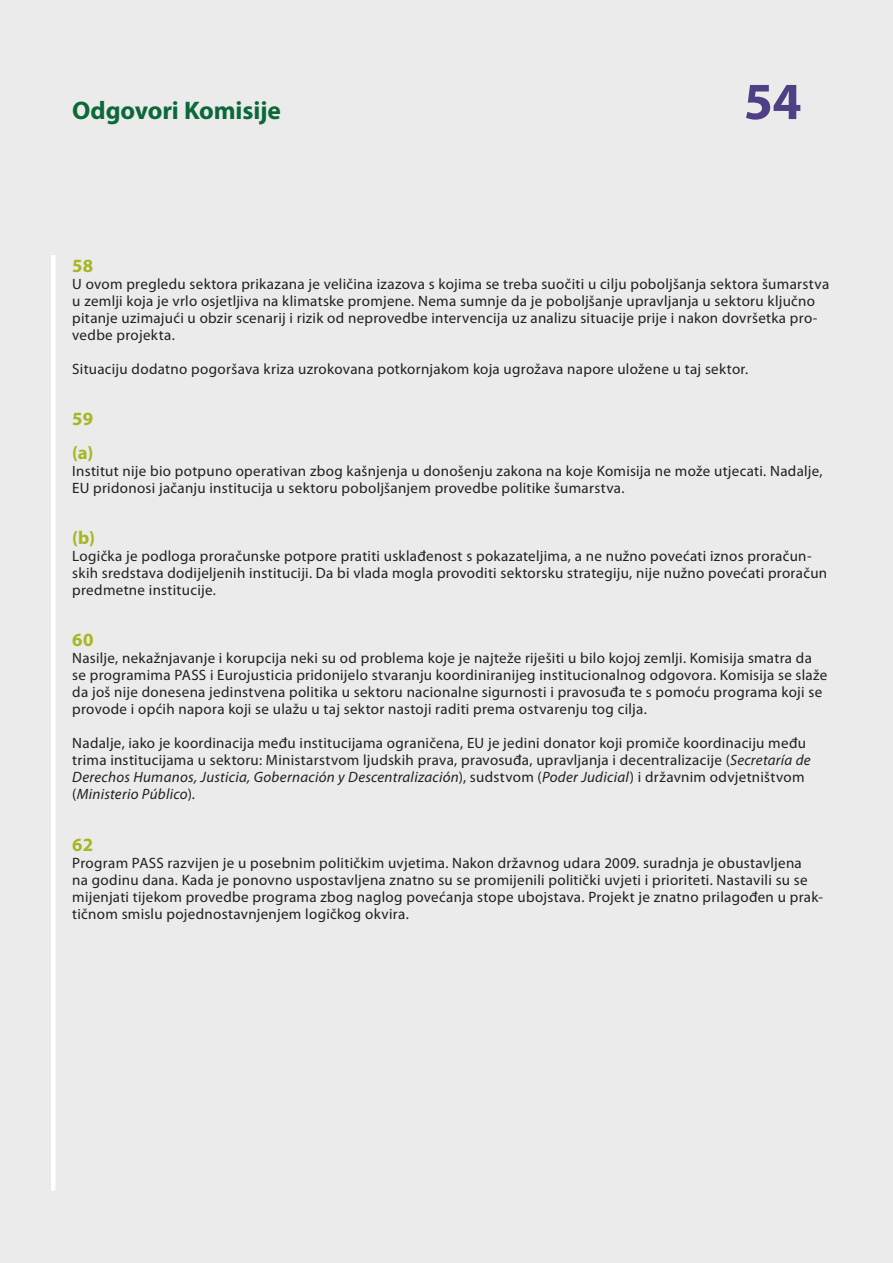
<style>
.page{position:relative;width:893px;height:1263px;background:#ebebeb}
.page>*{position:absolute;margin:0;border:0;box-sizing:border-box;transform-origin:0 0}
.t1{font:700 52.5px "Myriad Pro";color:#4f4085}
.t2{font:700 25.5px "Myriad Pro";letter-spacing:-.005em;color:#0b6938}
.K_03_-_REP_CHIFFRE{font:700 18.75px "Myriad Pro";letter-spacing:.01em;color:#a7b621}
.K_04_-_REP_TEXTE_COU{font:15px/17px "Myriad Pro";letter-spacing:.02em;color:#231f20}
.s1{font-style:italic}
</style>
<div class="page">
<div style="left:51px;top:255px;width:5px;height:936px;background:#fff"></div>
<h2 class="t2" style="left:72px;top:94px;width:210px">Odgovori Komisije</h2>
<h1 class="t1" style="left:744px;top:67px;width:59px">54</h1>
<p class="K_03_-_REP_CHIFFRE" style="left:72px;top:254px;width:23px">58</p>
<p class="K_04_-_REP_TEXTE_COU" style="left:72px;top:276px;width:758px">U ovom pregledu sektora prikazana je veličina izazova s kojima se treba suočiti u cilju poboljšanja sektora šumarstva u zemlji koja je vrlo osjetljiva na klimatske promjene. Nema sumnje da je poboljšanje upravljanja u sektoru ključno pitanje uzimajući u obzir scenarij i rizik od neprovedbe intervencija uz analizu situacije prije i nakon dovršetka pro&shy;vedbe projekta.</p>
<p class="K_04_-_REP_TEXTE_COU" style="left:72px;top:361px;width:677px">Situaciju dodatno pogoršava kriza uzrokovana potkornjakom koja ugrožava napore uložene u taj sektor.</p>
<p class="K_03_-_REP_CHIFFRE" style="left:72px;top:407px;width:22px">59</p>
<p class="K_03_-_REP_CHIFFRE" style="left:72px;top:441px;width:23px">(a)</p>
<p class="K_04_-_REP_TEXTE_COU" style="left:72px;top:463px;width:752px">Institut nije bio potpuno operativan zbog kašnjenja u donošenju zakona na koje Komisija ne može utjecati. Nadalje,<br>EU pridonosi jačanju institucija u sektoru poboljšanjem provedbe politike šumarstva.</p>
<p class="K_03_-_REP_CHIFFRE" style="left:72px;top:526px;width:24px">(b)</p>
<p class="K_04_-_REP_TEXTE_COU" style="left:72px;top:548px;width:756px">Logička je podloga proračunske potpore pratiti usklađenost s pokazateljima, a ne nužno povećati iznos proračun&shy;skih sredstava dodijeljenih instituciji. Da bi vlada mogla provoditi sektorsku strategiju, nije nužno povećati proračun predmetne institucije.</p>
<p class="K_03_-_REP_CHIFFRE" style="left:72px;top:628px;width:23px">60</p>
<p class="K_04_-_REP_TEXTE_COU" style="left:72px;top:650px;width:757px">Nasilje, nekažnjavanje i korupcija neki su od problema koje je najteže riješiti u bilo kojoj zemlji. Komisija smatra da se programima PASS i Eurojusticia pridonijelo stvaranju koordiniranijeg institucionalnog odgovora. Komisija se slaže da još nije donesena jedinstvena politika u sektoru nacionalne sigurnosti i pravosuđa te s pomoću programa koji se provode i općih napora koji se ulažu u taj sektor nastoji raditi prema ostvarenju tog cilja.</p>
<p class="K_04_-_REP_TEXTE_COU" style="left:72px;top:735px;width:740px">Nadalje, iako je koordinacija među institucijama ograničena, EU je jedini donator koji promiče koordinaciju među trima institucijama u sektoru: Ministarstvom ljudskih prava, pravosuđa, upravljanja i decentralizacije (<span class="s1">Secretaría de Derechos Humanos, Justicia, Gobernación y Descentralización</span>), sudstvom (<span class="s1">Poder Judicial</span>) i državnim odvjetništvom (<span class="s1">Ministerio Público</span>).</p>
<p class="K_03_-_REP_CHIFFRE" style="left:72px;top:832px;width:22px">62</p>
<p class="K_04_-_REP_TEXTE_COU" style="left:72px;top:854px;width:752px">Program PASS razvijen je u posebnim političkim uvjetima. Nakon državnog udara 2009. suradnja je obustavljena<br>na godinu dana. Kada je ponovno uspostavljena znatno su se promijenili politički uvjeti i prioriteti. Nastavili su se mijenjati tijekom provedbe programa zbog naglog povećanja stope ubojstava. Projekt je znatno prilagođen u prak&shy;tičnom smislu pojednostavnjenjem logičkog okvira.</p>
</div>
